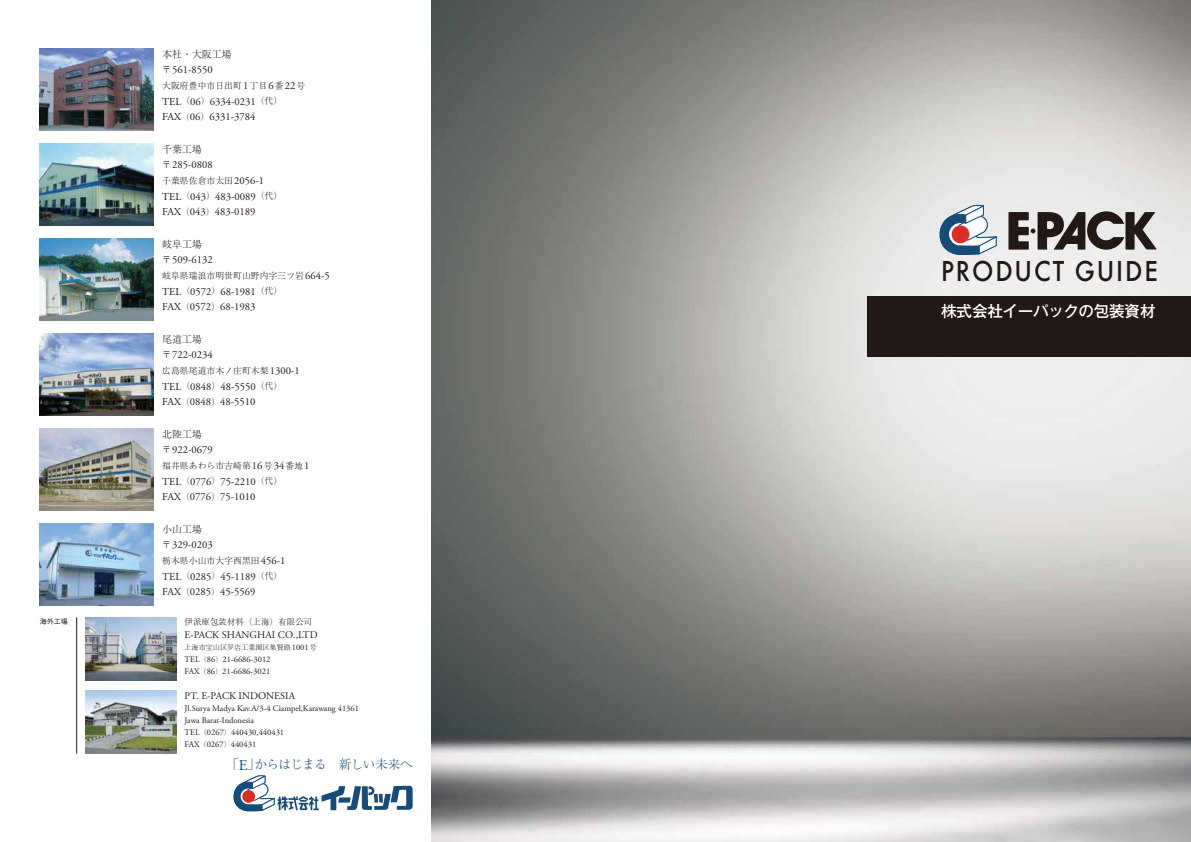
<style>
.page{position:relative;width:1191px;height:842px;background:#fff}
.page>*{position:absolute;margin:0;border:0;box-sizing:border-box;transform-origin:0 0}
.t1{font:500 30px "Futura T";letter-spacing:.07em;color:#221815;scale:.9 1}
.t2{font:500 15.6px "Gothic MB101 Pro";letter-spacing:-.015em;color:#fff}
.t3{font:300 12.6px "Ryumin Pro";letter-spacing:-.05em;color:#184b78}
.t4{font:10.6px/15.6px "Adobe Garamond Pro";color:#221815}
.t5{font:10.2px "Adobe Garamond Pro";color:#221815}
.t6{font:300 9.9px "Ryumin Pro";color:#221815}
.t7{font:300 8.9px "Ryumin Pro";color:#221815}
.t8{font:8.5px/12px "Adobe Garamond Pro";color:#221815}
.t9{font:300 8.5px "Ryumin Pro";color:#221815}
.t10{font:300 7.1px "Ryumin Pro";color:#221815}
.t11{font:500 7.1px "Gothic BBB Pro";color:#221815}
.s1{font-family:"Ryumin Pro";font-weight:300;font-size:8.9px}
.s2{font-family:"Adobe Garamond Pro";font-weight:400;font-size:10.6px}
.s3{font-family:"Adobe Garamond"}
.s4{font-family:"Adobe Song Std"}
.s5{font-family:"Adobe Garamond Pro";font-weight:400;font-size:8.5px}
.s6{font-family:"Ryumin Pro";font-weight:300;font-size:7.1px}
.s7{font-family:"Adobe Garamond Pro";font-weight:400;font-size:15.1px}
</style>
<div class="page">
<img style="left:431px;top:0;width:760px;height:842px">
<svg style="left:1008px;top:211px;width:148px;height:39px;background:#746e6c"></svg>
<svg style="left:936px;top:204px;width:60px;height:51px"></svg>
<div style="left:867px;top:296px;width:324px;height:61px;background:#221815"></div>
<img style="left:40px;top:49px;width:113px;height:81px">
<img style="left:40px;top:144px;width:113px;height:81px">
<img style="left:40px;top:239px;width:113px;height:81px">
<img style="left:40px;top:334px;width:113px;height:81px">
<img style="left:40px;top:429px;width:113px;height:81px">
<img style="left:40px;top:524px;width:113px;height:81px">
<svg style="left:233px;top:775px;width:180px;height:36px"></svg>
<img style="left:86px;top:617px;width:91px;height:63px">
<hr style="left:77px;top:617px;width:1px;height:137px;background:#221815">
<img style="left:86px;top:691px;width:91px;height:63px">
<p class="t11" style="left:40px;top:616px;width:30px">海外工場</p>
<p class="t6" style="left:162px;top:47px;width:71px">本社・大阪工場</p>
<p class="t4" style="left:162px;top:63px;width:52px"><span class="s1">〒</span>561-8550</p>
<p class="t7" style="left:162px;top:78px;width:145px">大阪府豊中市日出町<span class="s2">1</span>丁目<span class="s2">6</span>番<span class="s2">22</span>号</p>
<p class="t4" style="left:162px;top:94px;width:121px">TEL<span class="s1">（</span>06<span class="s1">）</span>6334-0231<span class="s1">（代）<br></span>FAX<span class="s1">（</span>06<span class="s1">）</span>6331-3784</p>
<p class="t6" style="left:162px;top:142px;width:41px">千葉工場</p>
<p class="t4" style="left:162px;top:158px;width:52px"><span class="s1">〒</span>285-0808</p>
<p class="t7" style="left:162px;top:173px;width:103px">千葉県佐倉市太田<span class="s2">2056-1</span></p>
<p class="t4" style="left:162px;top:189px;width:121px">TEL<span class="s1">（</span>043<span class="s1">）</span>483-0089<span class="s1">（代）<br></span>FAX<span class="s1">（</span>043<span class="s1">）</span>483-0189</p>
<p class="t6" style="left:162px;top:237px;width:41px">岐阜工場</p>
<p class="t4" style="left:162px;top:253px;width:52px"><span class="s1">〒</span>509-6132</p>
<p class="t7" style="left:162px;top:268px;width:169px">岐阜県瑞浪市明世町山野内字三ツ岩<span class="s2">664-5</span></p>
<p class="t4" style="left:162px;top:284px;width:121px">TEL<span class="s1">（</span>0572<span class="s1">）</span>68-1981<span class="s1">（代）<br></span>FAX<span class="s1">（</span>0572<span class="s1">）</span>68-1983</p>
<p class="t6" style="left:162px;top:332px;width:41px">尾道工場</p>
<p class="t4" style="left:162px;top:348px;width:52px"><span class="s1">〒</span>722-0234</p>
<p class="t7" style="left:162px;top:363px;width:139px">広島県尾道市木ノ庄町木梨<span class="s2">1300-1</span></p>
<p class="t4" style="left:162px;top:379px;width:121px">TEL<span class="s1">（</span>0848<span class="s1">）</span>48-5550<span class="s1">（代）<br></span>FAX<span class="s1">（</span>0848<span class="s1">）</span>48-5510</p>
<p class="t6" style="left:162px;top:427px;width:41px">北陸工場</p>
<p class="t4" style="left:162px;top:443px;width:52px"><span class="s1">〒</span>922-0679</p>
<p class="t7" style="left:162px;top:458px;width:149px">福井県あわら市吉崎第<span class="s2">16</span>号<span class="s2">34</span>番地<span class="s2">1</span></p>
<p class="t4" style="left:162px;top:474px;width:121px">TEL<span class="s1">（</span>0776<span class="s1">）</span>75-2210<span class="s1">（代）<br></span>FAX<span class="s1">（</span>0776<span class="s1">）</span>75-1010</p>
<p class="t6" style="left:162px;top:522px;width:41px">小山工場</p>
<p class="t4" style="left:162px;top:538px;width:52px"><span class="s1">〒</span>329-0203</p>
<p class="t7" style="left:162px;top:553px;width:125px">栃木県小山市大字西黒田<span class="s2">456-1</span></p>
<p class="t4" style="left:162px;top:569px;width:121px">TEL<span class="s1">（</span>0285<span class="s1">）</span>45-1189<span class="s1">（代）<br></span>FAX<span class="s1">（</span>0285<span class="s1">）</span>45-5569</p>
<p class="t9" style="left:184px;top:615px;width:129px">伊派庫包装材料（上海）有限公司</p>
<p class="t5" style="left:184px;top:628px;width:135px"><span class="s3">E</span>-PACK SHANGHAI CO.,LTD</p>
<p class="t10" style="left:184px;top:641px;width:134px">上海市宝山区<span class="s4">罗</span>店工業園区集賢路<span class="s5">1001</span>号</p>
<p class="t8" style="left:184px;top:653px;width:87px">TEL<span class="s6">（</span>86<span class="s6">）</span>21-6686-3012<br>FAX<span class="s6">（</span>86<span class="s6">）</span>21-6686-3021</p>
<p class="t5" style="left:184px;top:689px;width:112px">PT. E-PACK INDONESIA</p>
<p class="t8" style="left:184px;top:702px;width:176px">Jl.Surya Madya Kav.A/3-4 Ciampel,Karawang 41361<br>Jawa Barat-Indonesia<br>TEL<span class="s6">（</span>0267<span class="s6">）</span>440430,440431<br>FAX<span class="s6">（</span>0267<span class="s6">）</span>440431</p>
<p class="t3" style="left:226px;top:755px;width:188px">「<span class="s7">E</span>」からはじまる　新しい未来へ</p>
<h1 class="t1" style="left:941px;top:254px;width:242px">PRODUCT GUIDE</h1>
<h2 class="t2" style="left:941px;top:298px;width:216px">株式会社イーパックの包装資材</h2>
</div>
